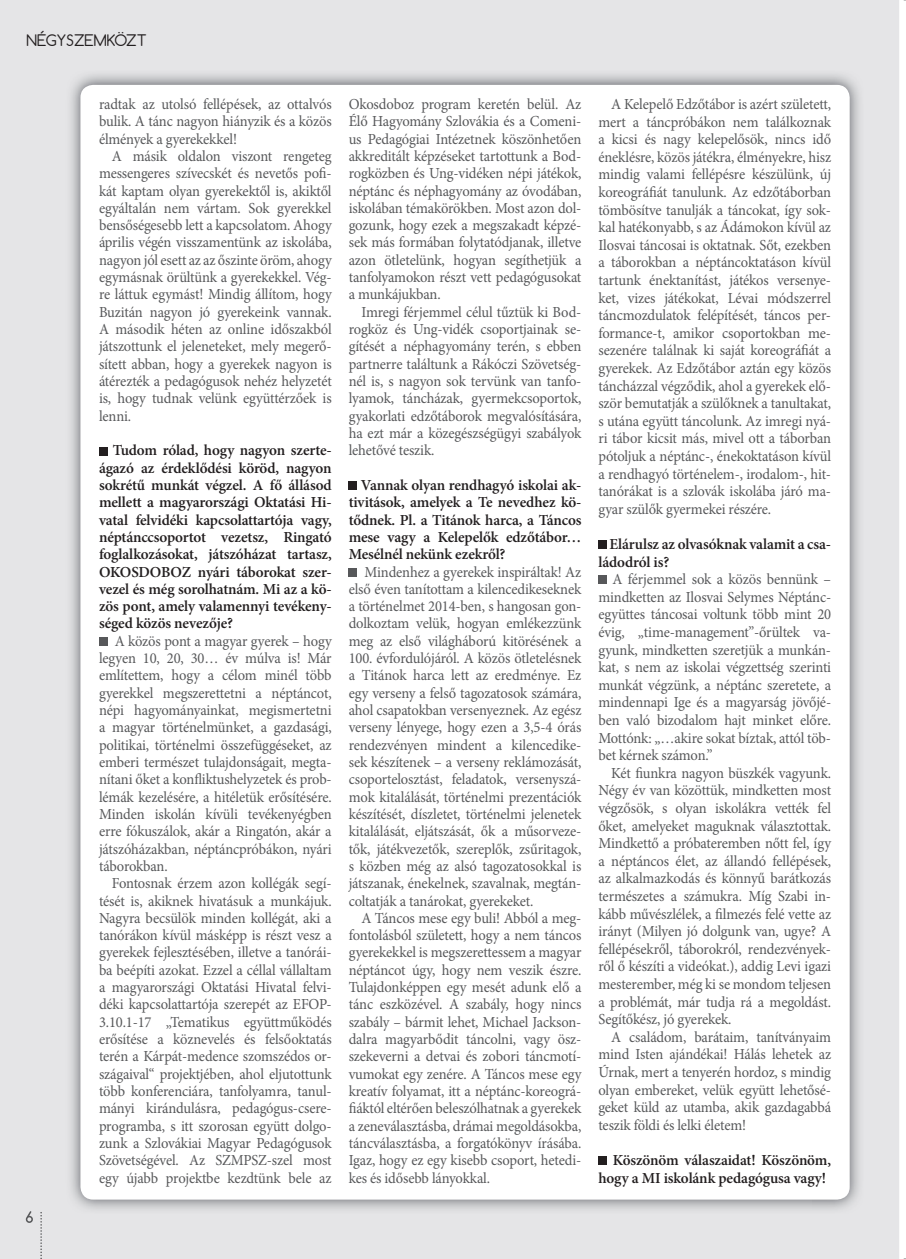
<style>
.page{position:relative;width:906px;height:1259px;background:#fff}
.page>*{position:absolute;margin:0;border:0;box-sizing:border-box;transform-origin:0 0}
.t1{font:15.3px/17.2px "Minion Pro";letter-spacing:-.01em;color:#57585a;text-align:justify;scale:.95 1}
.t2{font:600 15.3px/17.2px "Minion Pro";letter-spacing:-.01em;color:#231f20;text-align:justify}
.t3{font:15px "Comfortaa";color:#231f20}
</style>
<div class="page">
<div style="left:0;top:0;width:898px;height:1258px;background:#e5e5e7"></div>
<svg style="left:26px;top:1210px;width:7px;height:12px"></svg>
<svg style="left:40px;top:1211px;width:2px;height:47px"></svg>
<img style="left:66px;top:71px;width:797px;height:1142px">
<div style="left:80px;top:85px;width:769px;height:1114px;background:#fff;border-radius:13px"></div>
<div style="left:99px;top:446px;width:8px;height:9px;background:#231f20"></div>
<div style="left:99px;top:637px;width:8px;height:8px;background:#57585a"></div>
<div style="left:348px;top:481px;width:9px;height:9px;background:#231f20"></div>
<div style="left:348px;top:568px;width:9px;height:8px;background:#57585a"></div>
<div style="left:598px;top:540px;width:8px;height:9px;background:#231f20"></div>
<div style="left:598px;top:575px;width:8px;height:9px;background:#57585a"></div>
<div style="left:598px;top:1156px;width:8px;height:8px;background:#231f20"></div>
<p class="t3" style="left:27px;top:34px;width:122px">NÉGYSZEMKÖZT</p>
<p class="t1" style="left:99px;top:97px;width:246px">radtak az utolsó fellépések, az ottalvós bulik. A tánc nagyon hiányzik és a közös élmények a gyerekekkel!</p>
<p class="t1" style="left:99px;top:148px;width:246px;text-indent:13px">A másik oldalon viszont rengeteg messengeres szívecskét és nevetős pofi&shy;kát kaptam olyan gyerekektől is, akiktől egyáltalán nem vártam. Sok gyerekkel bensőségesebb lett a kapcsolatom. Ahogy április végén visszamentünk az iskolába, nagyon jól esett az az őszinte öröm, ahogy egymásnak örültünk a gyerekekkel. Vég&shy;re láttuk egymást! Mindig állítom, hogy Buzitán nagyon jó gyerekeink vannak.<br>A második héten az online időszakból játszottunk el jeleneteket, mely megerő&shy;sített abban, hogy a gyerekek nagyon is átérezték a pedagógusok nehéz helyzetét is, hogy tudnak velünk együttérzőek is lenni.</p>
<p class="t2" style="left:99px;top:443px;width:234px;text-indent:14px">Tudom rólad, hogy nagyon szerte&shy;ágazó az érdeklődési köröd, nagyon sokrétű munkát végzel. A fő állásod mellett a magyarországi Oktatási Hi&shy;vatal felvidéki kapcsolattartója vagy, néptánccsoportot vezetsz, Ringató foglalkozásokat, játszóházat tartasz, OKOSDOBOZ nyári táborokat szer&shy;vezel és még sorolhatnám. Mi az a kö&shy;zös pont, amely valamennyi tevékeny&shy;séged közös nevezője?</p>
<p class="t1" style="left:99px;top:633px;width:246px;text-indent:16px">A közös pont a magyar gyerek – hogy legyen 10, 20, 30… év múlva is! Már említettem, hogy a célom minél több gyerekkel megszerettetni a néptáncot, népi hagyományainkat, megismertetni a magyar történelmünket, a gazdasági, politikai, történelmi összefüggéseket, az emberi természet tulajdonságait, megta&shy;nítani őket a konfliktushelyzetek és prob&shy;lémák kezelésére, a hitéletük erősítésére.<br>Minden iskolán kívüli tevékenyégben erre fókuszálok, akár a Ringatón, akár a játszóházakban, néptáncpróbákon, nyári táborokban.</p>
<p class="t1" style="left:99px;top:875px;width:246px;text-indent:13px">Fontosnak érzem azon kollégák segí&shy;tését is, akiknek hivatásuk a munkájuk.<br>Nagyra becsülök minden kollégát, aki a tanórákon kívül másképp is részt vesz a gyerekek fejlesztésében, illetve a tanórái&shy;ba beépíti azokat. Ezzel a céllal vállaltam a magyarországi Oktatási Hivatal felvi&shy;déki kapcsolattartója szerepét az EFOP-3.10.1-17 „Tematikus együttműködés erősítése a köznevelés és felsőoktatás terén a Kárpát-medence szomszédos or&shy;szágaival“ projektjében, ahol eljutottunk több konferenciára, tanfolyamra, tanul&shy;mányi kirándulásra, pedagógus-csere&shy;programba, s itt szorosan együtt dolgo&shy;zunk a Szlovákiai Magyar Pedagógusok Szövetségével. Az SZMPSZ-szel most egy újabb projektbe kezdtünk bele az</p>
<p class="t1" style="left:348px;top:97px;width:246px">Okosdoboz program keretén belül. Az Élő Hagyomány Szlovákia és a Comeni&shy;us Pedagógiai Intézetnek köszönhetően akkreditált képzéseket tartottunk a Bod&shy;rogközben és Ung-vidéken népi játékok, néptánc és néphagyomány az óvodában, iskolában témakörökben. Most azon dol&shy;gozunk, hogy ezek a megszakadt képzé&shy;sek más formában folytatódjanak, illetve azon ötletelünk, hogyan segíthetjük a tanfolyamokon részt vett pedagógusokat a munkájukban.</p>
<p class="t1" style="left:348px;top:304px;width:246px;text-indent:13px">Imregi férjemmel célul tűztük ki Bod&shy;rogköz és Ung-vidék csoportjainak se&shy;gítését a néphagyomány terén, s ebben partnerre találtunk a Rákóczi Szövetség&shy;nél is, s nagyon sok tervünk van tanfo&shy;lyamok, táncházak, gyermekcsoportok, gyakorlati edzőtáborok megvalósítására, ha ezt már a közegészségügyi szabályok lehetővé teszik.</p>
<p class="t2" style="left:348px;top:477px;width:234px;text-indent:12px">Vannak olyan rendhagyó iskolai ak&shy;tivitások, amelyek a Te nevedhez kö&shy;tődnek. Pl. a Titánok harca, a Táncos mese vagy a Kelepelők edzőtábor… Mesélnél nekünk ezekről?</p>
<p class="t1" style="left:348px;top:564px;width:246px;text-indent:16px">Mindenhez a gyerekek inspiráltak! Az első éven tanítottam a kilencedikeseknek a történelmet 2014-ben, s hangosan gon&shy;dolkoztam velük, hogyan emlékezzünk meg az első világháború kitörésének a 100. évfordulójáról. A közös ötletelésnek a Titánok harca lett az eredménye. Ez egy verseny a felső tagozatosok számára, ahol csapatokban versenyeznek. Az egész verseny lényege, hogy ezen a 3,5-4 órás rendezvényen mindent a kilencedike&shy;sek készítenek – a verseny reklámozását, csoportelosztást, feladatok, versenyszá&shy;mok kitalálását, történelmi prezentációk készítését, díszletet, történelmi jelenetek kitalálását, eljátszását, ők a műsorveze&shy;tők, játékvezetők, szereplők, zsűritagok, s közben még az alsó tagozatosokkal is játszanak, énekelnek, szavalnak, megtán&shy;coltatják a tanárokat, gyerekeket.</p>
<p class="t1" style="left:348px;top:910px;width:246px;text-indent:13px">A Táncos mese egy buli! Abból a meg&shy;fontolásból született, hogy a nem táncos gyerekekkel is megszerettessem a magyar néptáncot úgy, hogy nem veszik észre.<br>Tulajdonképpen egy mesét adunk elő a tánc eszközével. A szabály, hogy nincs szabály – bármit lehet, Michael Jackson&shy;dalra magyarbődit táncolni, vagy ösz&shy;szekeverni a detvai és zobori táncmotí&shy;vumokat egy zenére. A Táncos mese egy kreatív folyamat, itt a néptánc-koreográ&shy;fiáktól eltérően beleszólhatnak a gyerekek a zeneválasztásba, drámai megoldásokba, táncválasztásba, a forgatókönyv írásába.<br>Igaz, hogy ez egy kisebb csoport, hetedi&shy;kes és idősebb lányokkal.</p>
<p class="t1" style="left:598px;top:96px;width:246px;text-indent:13px">A Kelepelő Edzőtábor is azért született, mert a táncpróbákon nem találkoznak a kicsi és nagy kelepelősök, nincs idő éneklésre, közös játékra, élményekre, hisz mindig valami fellépésre készülünk, új koreográfiát tanulunk. Az edzőtáborban tömbösítve tanulják a táncokat, így sok&shy;kal hatékonyabb, s az Ádámokon kívül az Ilosvai táncosai is oktatnak. Sőt, ezekben a táborokban a néptáncoktatáson kívül tartunk énektanítást, játékos versenye&shy;ket, vizes játékokat, Lévai módszerrel táncmozdulatok felépítését, táncos per&shy;formance-t, amikor csoportokban me&shy;sezenére találnak ki saját koreográfiát a gyerekek. Az Edzőtábor aztán egy közös táncházzal végződik, ahol a gyerekek elő&shy;ször bemutatják a szülőknek a tanultakat, s utána együtt táncolunk. Az imregi nyá&shy;ri tábor kicsit más, mivel ott a táborban pótoljuk a néptánc-, énekoktatáson kívül a rendhagyó történelem-, irodalom-, hit&shy;tanórákat is a szlovák iskolába járó ma&shy;gyar szülők gyermekei részére.</p>
<p class="t2" style="left:598px;top:536px;width:234px;text-indent:11px">Elárulsz az olvasóknak valamit a csa&shy;ládodról is?</p>
<p class="t1" style="left:598px;top:571px;width:246px;text-indent:14px">A férjemmel sok a közös bennünk – mindketten az Ilosvai Selymes Néptánc&shy;együttes táncosai voltunk több mint 20 évig, „time-management”-őrültek va&shy;gyunk, mindketten szeretjük a munkán&shy;kat, s nem az iskolai végzettség szerinti munkát végzünk, a néptánc szeretete, a mindennapi Ige és a magyarság jövőjé&shy;ben való bizodalom hajt minket előre.<br>Mottónk: „…akire sokat bíztak, attól töb&shy;bet kérnek számon.”</p>
<p class="t1" style="left:598px;top:765px;width:246px;text-indent:13px">Két fiunkra nagyon büszkék vagyunk.<br>Négy év van közöttük, mindketten most végzősök, s olyan iskolákra vették fel őket, amelyeket maguknak választottak.<br>Mindkettő a próbateremben nőtt fel, így a néptáncos élet, az állandó fellépések, az alkalmazkodás és könnyű barátkozás természetes a számukra. Míg Szabi in&shy;kább művészlélek, a filmezés felé vette az irányt (Milyen jó dolgunk van, ugye? A fellépésekről, táborokról, rendezvények&shy;ről ő készíti a videókat.), addig Levi igazi mesterember, még ki se mondom teljesen a problémát, már tudja rá a megoldást.<br>Segítőkész, jó gyerekek.</p>
<p class="t1" style="left:598px;top:1029px;width:246px;text-indent:13px">A családom, barátaim, tanítványaim mind Isten ajándékai! Hálás lehetek az Úrnak, mert a tenyerén hordoz, s mindig olyan embereket, velük együtt lehetősé&shy;geket küld az utamba, akik gazdagabbá teszik földi és lelki életem!</p>
<p class="t2" style="left:598px;top:1152px;width:234px;text-indent:14px">Köszönöm válaszaidat! Köszönöm, hogy a MI iskolánk pedagógusa vagy!</p>
</div>
